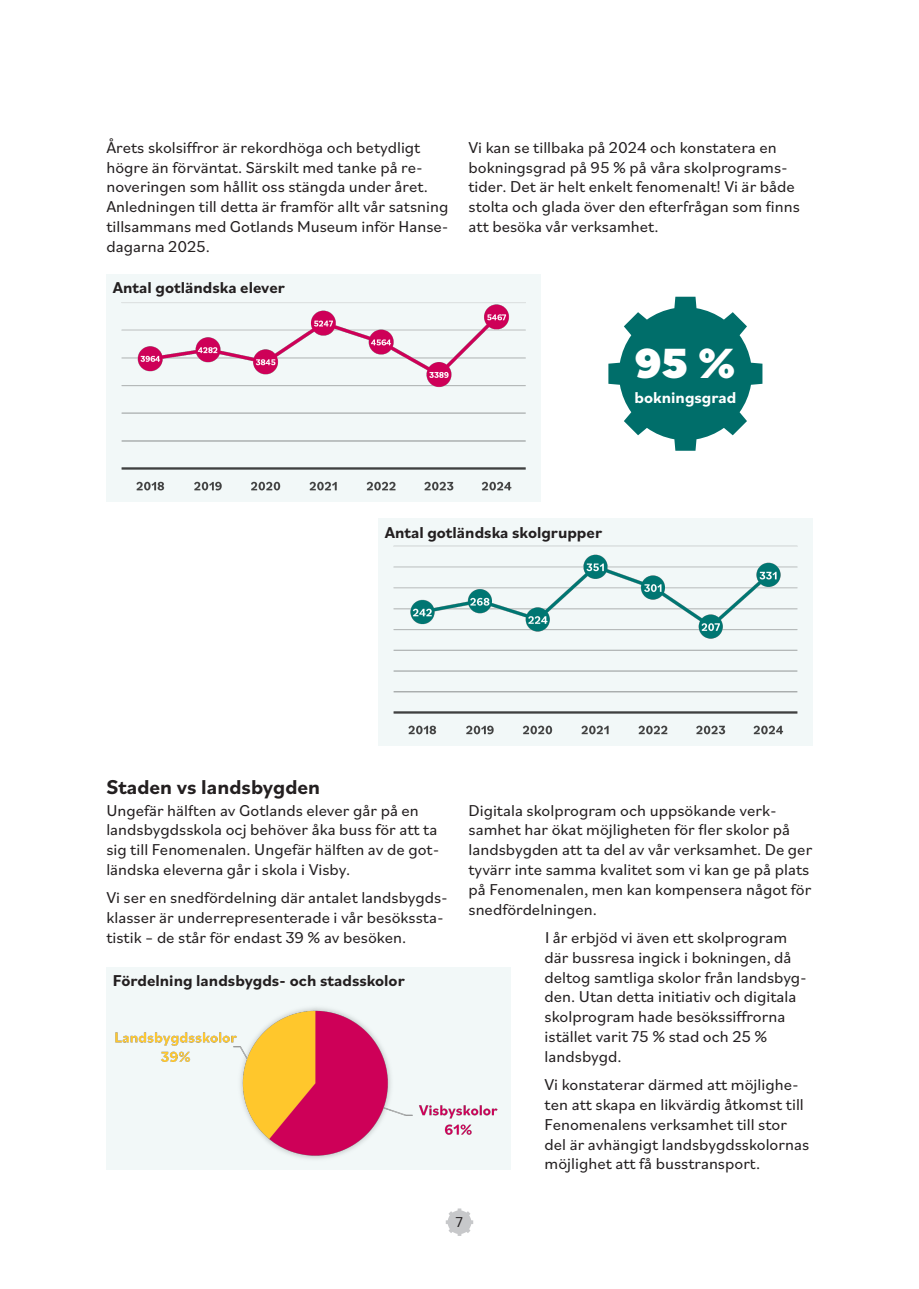
<style>
.page{position:relative;width:919px;height:1289px;background:#fff}
.page>*{position:absolute;margin:0;border:0;box-sizing:border-box;transform-origin:0 0}
.fenoMÅL{font:900 44.25px "Bilo";color:#fff}
.Rubbe_2_-_spänn_över_spalter{font:700 21px "Bilo";color:#231f20}
.Bröd{font:16.5px/19.8px "Bilo";color:#231f20}
.diagramrubrik{font:700 16.5px "Bilo";color:#231f20}
.fenoMÅL-2{font:700 16.5px "Bilo";color:#fff}
.t1{font:15px "Bilo";color:#231f20}
</style>
<div class="page">
<svg style="left:445px;top:1208px;width:28px;height:27px"></svg>
<div style="left:106px;top:967px;width:404px;height:202px;background:#f2f8f8"></div>
<img style="left:115px;top:1007px;width:383px;height:152px">
<div style="left:378px;top:519px;width:434px;height:226px;background:#f2f8f8"></div>
<img style="left:393px;top:545px;width:405px;height:190px">
<div style="left:106px;top:274px;width:434px;height:228px;background:#f2f8f8"></div>
<img style="left:121px;top:302px;width:405px;height:189px">
<svg style="left:608px;top:297px;width:154px;height:154px"></svg>
<p class="Bröd" style="left:106px;top:137px;width:344px">Årets skolsiffror är rekordhöga och betydligt högre än förväntat. Särskilt med tanke på re&shy;noveringen som hållit oss stängda under året.<br>Anledningen till detta är framför allt vår satsning tillsammans med Gotlands Museum inför Hanse&shy;dagarna 2025.</p>
<p class="Bröd" style="left:468px;top:137px;width:333px">Vi kan se tillbaka på 2024 och konstatera en bokningsgrad på 95 % på våra skolprograms&shy;tider. Det är helt enkelt fenomenalt! Vi är både stolta och glada över den efterfrågan som finns att besöka vår verksamhet.</p>
<p class="diagramrubrik" style="left:113px;top:276px;width:174px">Antal gotländska elever</p>
<p class="fenoMÅL" style="left:635px;top:332px;width:102px">95 %</p>
<p class="fenoMÅL-2" style="left:634px;top:386px;width:103px">bokningsgrad</p>
<p class="diagramrubrik" style="left:384px;top:520px;width:219px">Antal gotländska skolgrupper</p>
<p class="Rubbe_2_-_spänn_över_spalter" style="left:106px;top:772px;width:215px">Staden vs landsbygden</p>
<p class="Bröd" style="left:106px;top:799px;width:334px">Ungefär hälften av Gotlands elever går på en landsbygdsskola ocj behöver åka buss för att ta sig till Fenomenalen. Ungefär hälften av de got&shy;ländska eleverna går i skola i Visby.</p>
<p class="Bröd" style="left:106px;top:887px;width:343px">Vi ser en snedfördelning där antalet landsbygds&shy;klasser är underrepresenterade i vår besökssta&shy;tistik – de står för endast 39 % av besöken.</p>
<p class="diagramrubrik" style="left:113px;top:969px;width:293px">Fördelning landsbygds- och stadsskolor</p>
<p class="Bröd" style="left:468px;top:799px;width:345px">Digitala skolprogram och uppsökande verk&shy;samhet har ökat möjligheten för fler skolor på landsbygden att ta del av vår verksamhet. De ger tyvärr inte samma kvalitet som vi kan ge på plats på Fenomenalen, men kan kompensera något för snedfördelningen.</p>
<p class="Bröd" style="left:544px;top:927px;width:264px">I år erbjöd vi även ett skolprogram där bussresa ingick i bokningen, då deltog samtliga skolor från landsbyg&shy;den. Utan detta initiativ och digitala skolprogram hade besökssiffrorna istället varit 75 % stad och 25 % landsbygd.</p>
<p class="Bröd" style="left:544px;top:1074px;width:266px">Vi konstaterar därmed att möjlighe&shy;ten att skapa en likvärdig åtkomst till Fenomenalens verksamhet till stor del är avhängigt landsbygdsskolornas möjlighet att få busstransport.</p>
<p class="t1" style="left:456px;top:1211px;width:9px">7</p>
</div>
